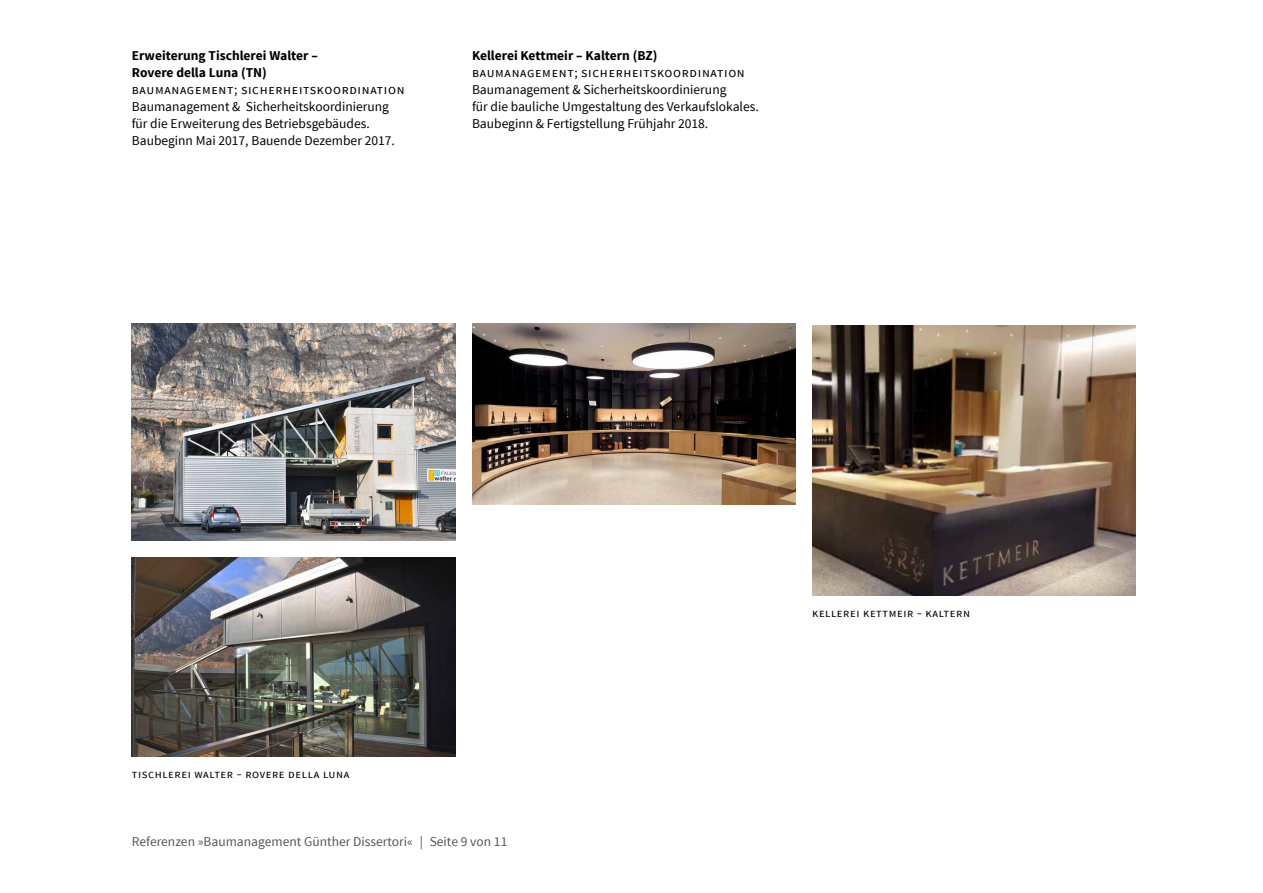
<style>
.page{position:relative;width:1263px;height:893px;background:#fff}
.page>*{position:absolute;margin:0;border:0;box-sizing:border-box;transform-origin:0 0}
.t1{font:13.5px/17px "Source Sans Pro";color:#000}
.t2{font:700 13.5px/17px "Source Sans Pro";color:#000}
.t3{font:13.5px "Source Sans Pro";color:#565656}
.t4{font:12px "Source Sans Pro";color:#000}
</style>
<div class="page">
<img style="left:812px;top:325px;width:323px;height:270px">
<img style="left:132px;top:557px;width:323px;height:200px">
<img style="left:132px;top:323px;width:323px;height:217px">
<img style="left:472px;top:323px;width:323px;height:182px">
<p class="t2" style="left:132px;top:47px;width:188px">Erweiterung Tischlerei Walter –<br>Rovere della Luna (TN)</p>
<p class="t1" style="left:132px;top:81px;width:274px">Baumanagement; Sicherheitskoordination Baumanagement &amp; Sicherheitskoordinierung für die Erweiterung des Betriebsgebäudes.<br>Baubeginn Mai 2017, Bauende Dezember 2017.</p>
<p class="t2" style="left:472px;top:47px;width:187px">Kellerei Kettmeir – Kaltern (BZ)</p>
<p class="t1" style="left:472px;top:64px;width:288px">Baumanagement; Sicherheitskoordination Baumanagement &amp; Sicherheitskoordinierung<br>für die bauliche Umgestaltung des Verkaufslokales.<br>Baubeginn &amp; Fertigstellung Frühjahr 2018.</p>
<p class="t4" style="left:132px;top:767px;width:219px">Tischlerei Walter – Rovere della luna</p>
<p class="t3" style="left:132px;top:833px;width:377px">Referenzen »Baumanagement Günther Dissertori« | Seite 9 von 11</p>
<p class="t4" style="left:812px;top:605px;width:159px">Kellerei kettmeir – Kaltern</p>
</div>
